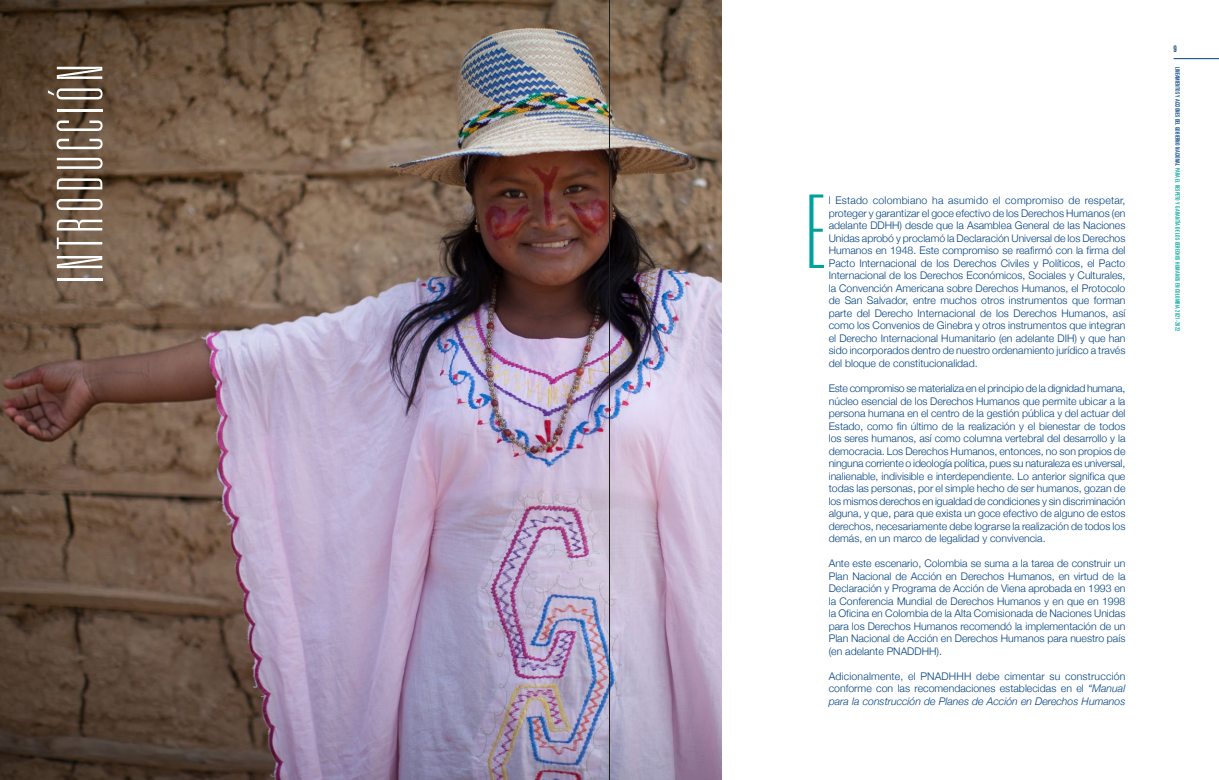
<style>
.page{position:relative;width:1219px;height:780px;background:#fff}
.page>*{position:absolute;margin:0;border:0;box-sizing:border-box;transform-origin:0 0}
.t1{font:100 ultra-condensed 101.7px "Univers LT Std";color:#00a198}
.t2{font:100 ultra-condensed 63px "Univers LT Std";letter-spacing:.085em;color:#fff}
.t3{font:300 10.5px/12.5px "Helvetica Neue";color:#004180;text-align:justify}
.t4{font:ultra-condensed 9px "Univers LT Std";color:#004180}
.t5{font:ultra-condensed 6px "Univers LT Std";letter-spacing:.03em;color:#00a198}
.s1{font-style:italic}
.s2{color:#004180}
</style>
<div class="page">
<hr style="left:1174px;top:58px;width:45px;height:1px;background:#004180">
<img style="left:0;top:0;width:721px;height:780px">
<hr style="left:609px;top:0;width:1px;height:780px;background:#1d1d1b">
<h2 class="t2" style="left:48px;top:282px;width:219px;rotate:-90deg">INTRODUCCIÓN</h2>
<h1 class="t1" style="left:806px;top:180px;width:20px">E</h1>
<p class="t3" style="left:829px;top:194px;width:298px">l Estado colombiano ha asumido el compromiso de respetar, proteger y garantizar el goce efectivo de los Derechos Humanos (en adelante DDHH) desde que la Asamblea General de las Naciones Unidas aprobó y proclamó la Declaración Universal de los Derechos Humanos en 1948. Este compromiso se reafirmó con la firma del Pacto Internacional de los Derechos Civiles y Políticos, el Pacto Internacional de los Derechos Económicos, Sociales y Culturales, la Convención Americana sobre Derechos Humanos, el Protocolo de San Salvador, entre muchos otros instrumentos que forman parte del Derecho Internacional de los Derechos Humanos, así como los Convenios de Ginebra y otros instrumentos que integran el Derecho Internacional Humanitario (en adelante DIH) y que han sido incorporados dentro de nuestro ordenamiento jurídico a través del bloque de constitucionalidad.</p>
<p class="t3" style="left:829px;top:381px;width:298px">Este compromiso se materializa en el principio de la dignidad humana, núcleo esencial de los Derechos Humanos que permite ubicar a la persona humana en el centro de la gestión pública y del actuar del Estado, como fin último de la realización y el bienestar de todos los seres humanos, así como columna vertebral del desarrollo y la democracia. Los Derechos Humanos, entonces, no son propios de ninguna corriente o ideología política, pues su naturaleza es universal, inalienable, indivisible e interdependiente. Lo anterior significa que todas las personas, por el simple hecho de ser humanos, gozan de los mismos derechos en igualdad de condiciones y sin discriminación alguna, y que, para que exista un goce efectivo de alguno de estos derechos, necesariamente debe lograrse la realización de todos los demás, en un marco de legalidad y convivencia.</p>
<p class="t3" style="left:829px;top:556px;width:298px">Ante este escenario, Colombia se suma a la tarea de construir un Plan Nacional de Acción en Derechos Humanos, en virtud de la Declaración y Programa de Acción de Viena aprobada en 1993 en la Conferencia Mundial de Derechos Humanos y en que en 1998 la Oficina en Colombia de la Alta Comisionada de Naciones Unidas para los Derechos Humanos recomendó la implementación de un Plan Nacional de Acción en Derechos Humanos para nuestro país (en adelante PNADDHH).</p>
<p class="t3" style="left:829px;top:668px;width:298px">Adicionalmente, el PNADHHH debe cimentar su construcción conforme con las recomendaciones establecidas en el <span class="s1">“Manual para la construcción de Planes de Acción en Derechos Humanos</span></p>
<p class="t4" style="left:1174px;top:44px;width:5px">9</p>
<p class="t5" style="left:1181px;top:66px;width:266px;rotate:90deg"><span class="s2">LINEAMIENTOS Y ACCIONES DEL GOBIERNO NACIONAL</span> PARA EL RESPETO Y GARANTÍA DE LOS DERECHOS HUMANOS EN COLOMBIA 2021-2022</p>
</div>
